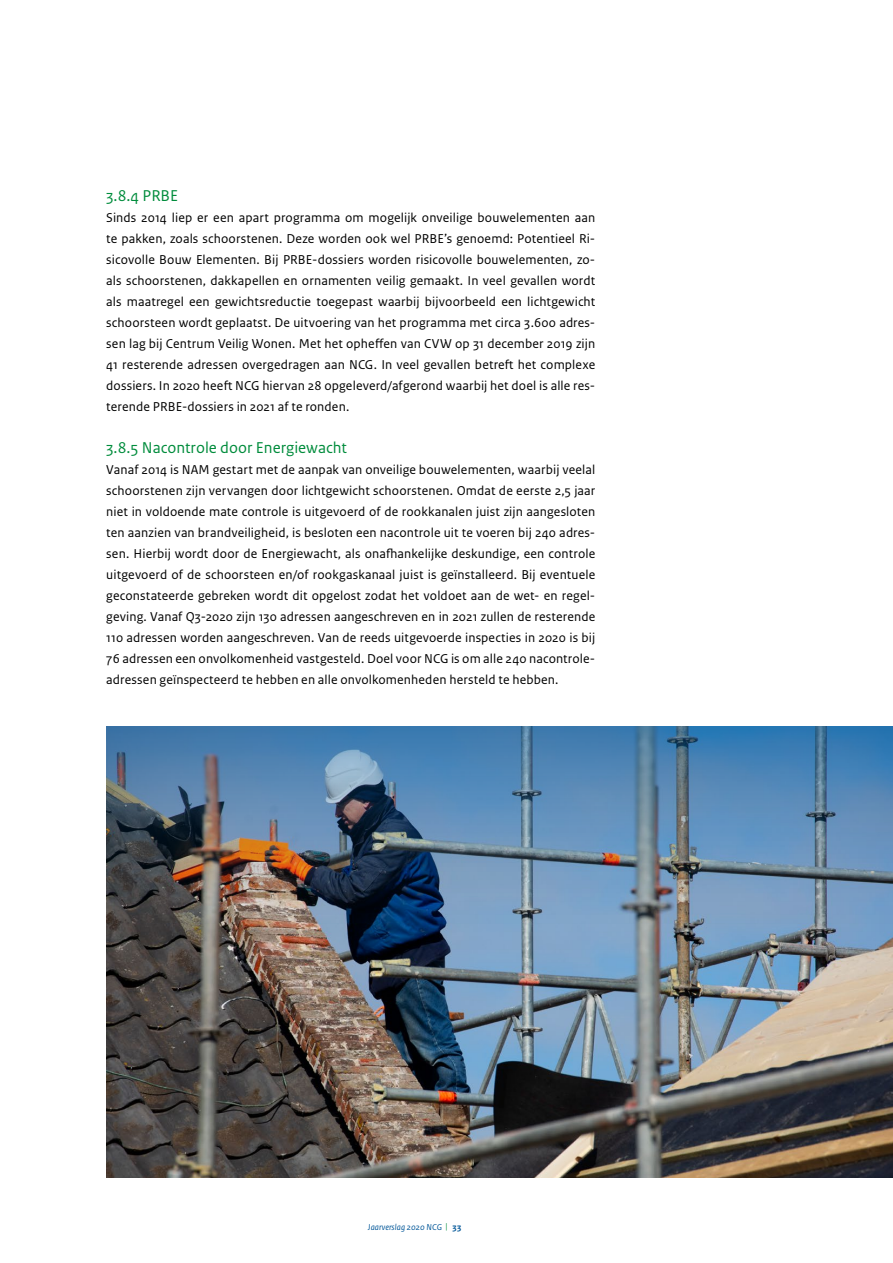
<style>
.page{position:relative;width:893px;height:1263px;background:#fff}
.page>*{position:absolute;margin:0;border:0;box-sizing:border-box;transform-origin:0 0}
.t1{font:16.5px "Rijksoverheid Sans Text";color:#008c3c}
.t2{font:13.5px/21px "Rijksoverheid Sans Text";letter-spacing:.01em;color:#000;text-align:justify}
.t3{font:italic 9px "Rijksoverheid Sans Text";letter-spacing:.01em;color:#005698}
.s1{color:#008c3c}
.s2{font-weight:700;font-style:normal}
</style>
<div class="page">
<img style="left:106px;top:970px;width:787px;height:208px">
<img style="left:106px;top:726px;width:787px;height:244px">
<p class="t1" style="left:106px;top:186px;width:73px">3.8.4 PRBE</p>
<p class="t2" style="left:106px;top:207px;width:490px">Sinds 2014 liep er een apart programma om mogelijk onveilige bouwelementen aan te pakken, zoals schoorstenen. Deze worden ook wel PRBE’s genoemd: Potentieel Ri&shy;sicovolle Bouw Elementen. Bij PRBE-dossiers worden risicovolle bouwelementen, zo&shy;als schoorstenen, dakkapellen en ornamenten veilig gemaakt. In veel gevallen wordt als maatregel een gewichtsreductie toegepast waarbij bijvoorbeeld een lichtgewicht schoorsteen wordt geplaatst. De uitvoering van het programma met circa 3.600 adres&shy;sen lag bij Centrum Veilig Wonen. Met het opheffen van CVW op 31 december 2019 zijn 41 resterende adressen overgedragen aan NCG. In veel gevallen betreft het complexe dossiers. In 2020 heeft NCG hiervan 28 opgeleverd/afgerond waarbij het doel is alle res&shy;terende PRBE-dossiers in 2021 af te ronden.</p>
<p class="t1" style="left:106px;top:438px;width:242px">3.8.5 Nacontrole door Energiewacht</p>
<p class="t2" style="left:106px;top:459px;width:491px">Vanaf 2014 is NAM gestart met de aanpak van onveilige bouwelementen, waarbij veelal schoorstenen zijn vervangen door lichtgewicht schoorstenen. Omdat de eerste 2,5 jaar niet in voldoende mate controle is uitgevoerd of de rookkanalen juist zijn aangesloten ten aanzien van brandveiligheid, is besloten een nacontrole uit te voeren bij 240 adres&shy;sen. Hierbij wordt door de Energiewacht, als onafhankelijke deskundige, een controle uitgevoerd of de schoorsteen en/of rookgaskanaal juist is geïnstalleerd. Bij eventuele geconstateerde gebreken wordt dit opgelost zodat het voldoet aan de wet- en regel&shy;geving. Vanaf Q3-2020 zijn 130 adressen aangeschreven en in 2021 zullen de resterende 110 adressen worden aangeschreven. Van de reeds uitgevoerde inspecties in 2020 is bij 76 adressen een onvolkomenheid vastgesteld. Doel voor NCG is om alle 240 nacontrole&shy;adressen geïnspecteerd te hebben en alle onvolkomenheden hersteld te hebben.</p>
<p class="t3" style="left:368px;top:1222px;width:95px">Jaarverslag 2020 NCG <span class="s1">|</span> <span class="s2">33</span></p>
</div>
